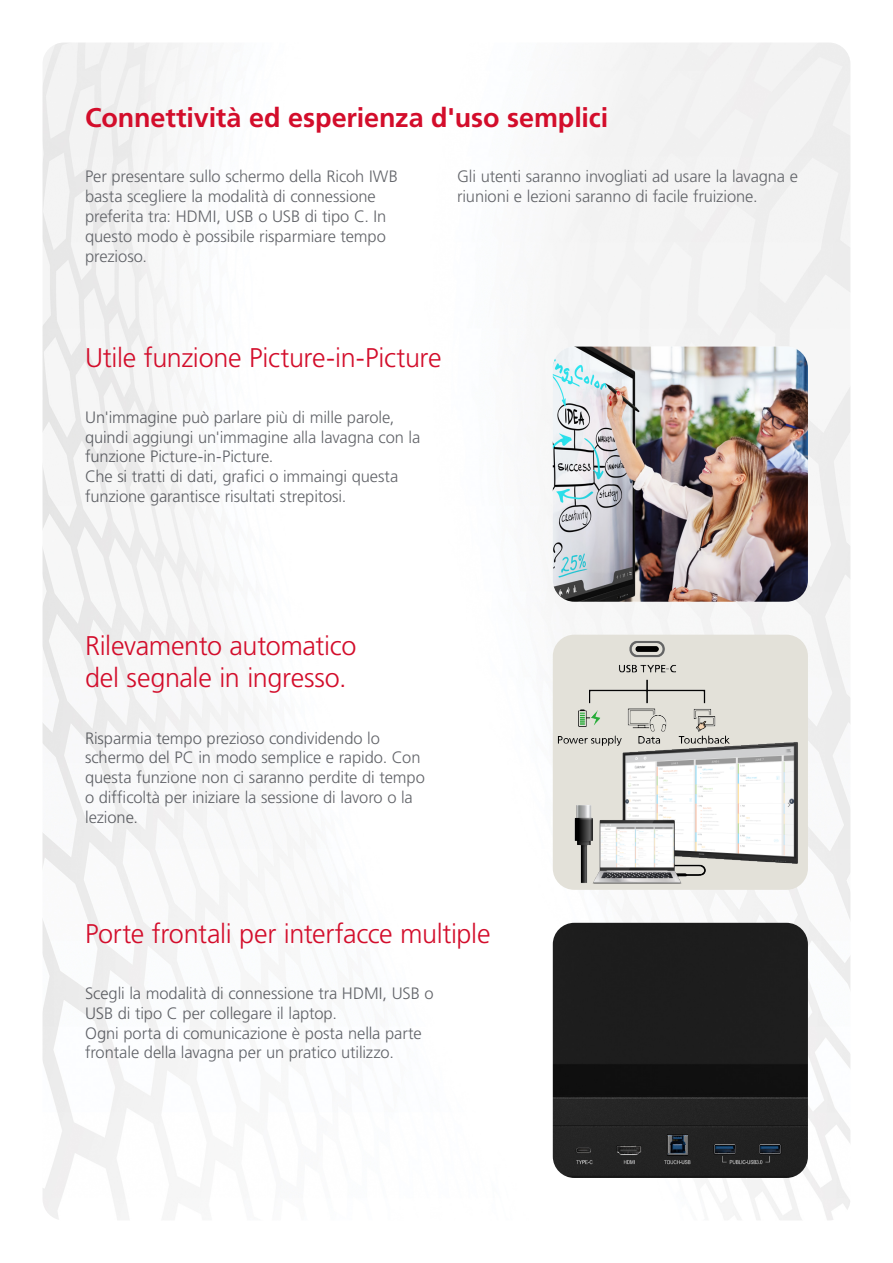
<style>
.page{position:relative;width:893px;height:1263px;background:#fff}
.page>*{position:absolute;margin:0;border:0;box-sizing:border-box;transform-origin:0 0}
.t1{font:300 27px "Frutiger LT Std";letter-spacing:-.015em;color:#d30d2b}
.t2{font:700 27px "Frutiger LT Std";letter-spacing:-.005em;color:#d30d2b}
.t3{font:300 16.5px/19.8px "Frutiger LT Std";letter-spacing:-.005em;color:#63656a}
</style>
<div class="page">
<img style="left:43px;top:43px;width:807px;height:1177px">
<img style="left:553px;top:347px;width:255px;height:255px">
<div style="left:553px;top:635px;width:255px;height:255px;background:#e3e1d9;border-radius:21px"></div>
<img style="left:553px;top:738px;width:251px;height:148px">
<img style="left:558px;top:637px;width:190px;height:120px">
<img style="left:553px;top:923px;width:255px;height:255px">
<p class="t2" style="left:85px;top:101px;width:525px">Connettività ed esperienza d'uso semplici</p>
<p class="t3" style="left:85px;top:167px;width:314px">Per presentare sullo schermo della Ricoh IWB basta scegliere la modalità di connessione preferita tra: HDMI, USB o USB di tipo C. In questo modo è possibile risparmiare tempo prezioso.</p>
<p class="t3" style="left:457px;top:167px;width:342px">Gli utenti saranno invogliati ad usare la lavagna e riunioni e lezioni saranno di facile fruizione.</p>
<p class="t1" style="left:85px;top:342px;width:358px">Utile funzione Picture-in-Picture</p>
<p class="t3" style="left:85px;top:407px;width:337px">Un'immagine può parlare più di mille parole, quindi aggiungi un'immagine alla lavagna con la funzione Picture-in-Picture.<br>Che si tratti di dati, grafici o immaingi questa funzione garantisce risultati strepitosi.</p>
<p class="t1" style="left:85px;top:630px;width:273px">Rilevamento automatico</p>
<p class="t1" style="left:85px;top:663px;width:263px">del segnale in ingresso.</p>
<p class="t3" style="left:85px;top:728px;width:341px">Risparmia tempo prezioso condividendo lo schermo del PC in modo semplice e rapido. Con questa funzione non ci saranno perdite di tempo o difficoltà per iniziare la sessione di lavoro o la lezione.</p>
<p class="t1" style="left:85px;top:918px;width:407px">Porte frontali per interfacce multiple</p>
<p class="t3" style="left:85px;top:983px;width:350px">Scegli la modalità di connessione tra HDMI, USB o USB di tipo C per collegare il laptop.<br>Ogni porta di comunicazione è posta nella parte frontale della lavagna per un pratico utilizzo.</p>
</div>
